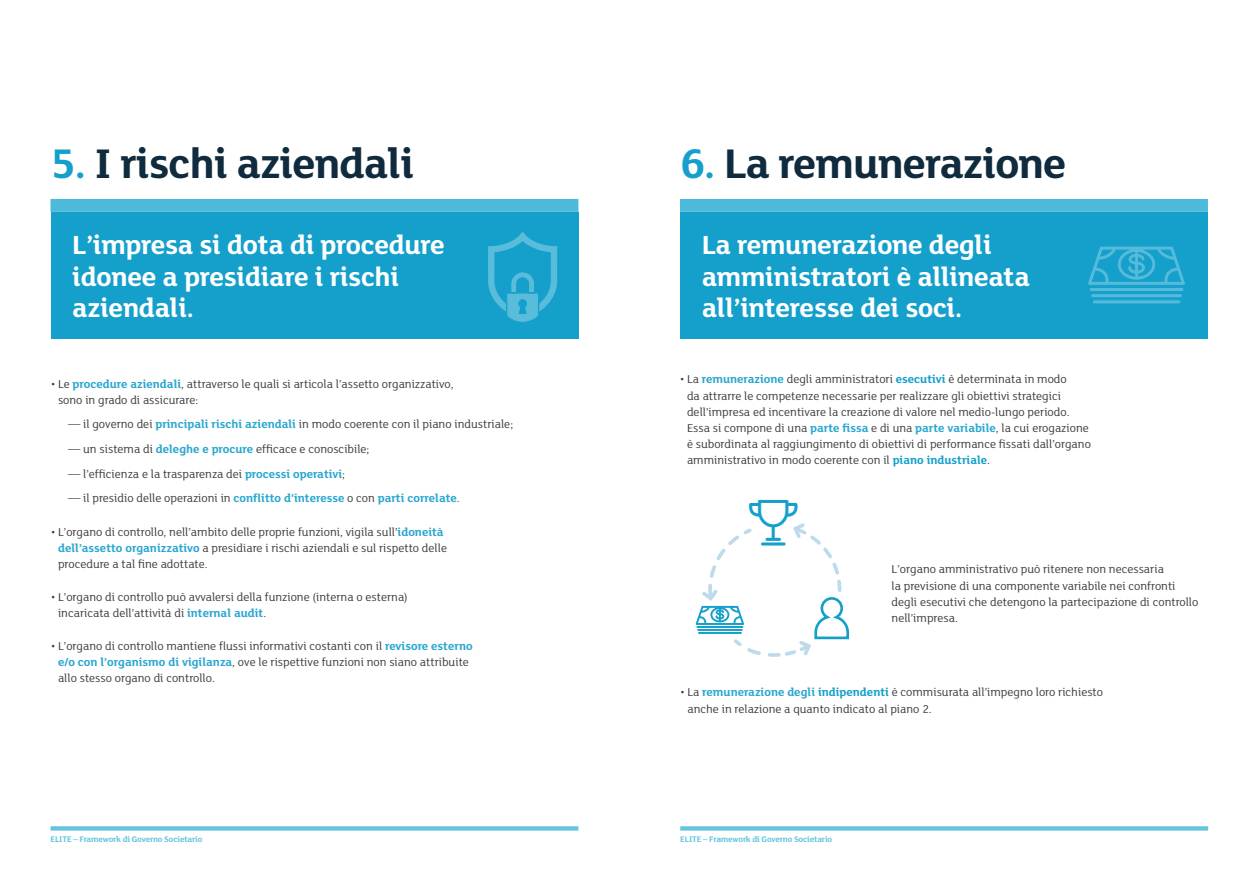
<style>
.page{position:relative;width:1259px;height:893px;background:#fff}
.page>*{position:absolute;margin:0;border:0;box-sizing:border-box;transform-origin:0 0}
.t1{font:700 45px "FS Lola";letter-spacing:-.02em;color:#0f2b3d}
.t2{font:700 28.5px/31.5px "FS Lola";letter-spacing:-.01em;color:#fff}
.t3{font:12.3px/16px "FS Lola";color:#3e3e3f}
.t4{font:700 12.3px "FS Lola";color:#2ba7d0}
.t5{font:700 8.85px "FS Lola";letter-spacing:-.02em;color:#66c4e1}
.s1{color:#15a0cc}
.s2{font-weight:700;color:#2ba7d0}
.s3{font-weight:400;color:#3e3e3f}
.s4{font-weight:700;color:#15a0cc}
</style>
<div class="page">
<div style="left:51px;top:212px;width:527px;height:126px;background:#15a0cc"></div>
<div style="left:680px;top:212px;width:528px;height:126px;background:#15a0cc"></div>
<svg style="left:1089px;top:287px;width:95px;height:5px"></svg>
<svg style="left:1090px;top:293px;width:92px;height:5px"></svg>
<svg style="left:1092px;top:300px;width:89px;height:4px"></svg>
<svg style="left:1088px;top:246px;width:97px;height:39px"></svg>
<div style="left:50px;top:826px;width:528px;height:5px;background:#66c4e1"></div>
<div style="left:680px;top:826px;width:528px;height:5px;background:#66c4e1"></div>
<div style="left:50px;top:199px;width:528px;height:13px;background:#4dbadc"></div>
<div style="left:680px;top:199px;width:528px;height:13px;background:#4dbadc"></div>
<svg style="left:488px;top:231px;width:69px;height:91px"></svg>
<svg style="left:695px;top:523px;width:155px;height:134px"></svg>
<h1 class="t1" style="left:50px;top:133px;width:365px"><span class="s1">5.</span> I rischi aziendali</h1>
<h1 class="t1" style="left:680px;top:133px;width:388px"><span class="s1">6.</span> La remunerazione</h1>
<h2 class="t2" style="left:72px;top:228px;width:374px">L’impresa si dota di procedure idonee a presidiare i rischi aziendali.</h2>
<h2 class="t2" style="left:702px;top:228px;width:329px">La remunerazione degli amministratori è allineata all’interesse dei soci.</h2>
<p class="t3" style="left:58px;top:375px;width:397px;text-indent:-7px">• Le <span class="s2">procedure aziendali</span>, attraverso le quali si articola l’assetto organizzativo, sono in grado di assicurare:</p>
<p class="t3" style="left:68px;top:416px;width:447px">— il governo dei <span class="s2">principali rischi aziendali</span> in modo coerente con il piano industriale;</p>
<p class="t3" style="left:68px;top:441px;width:303px">— un sistema di <span class="s2">deleghe e procure</span> efficace e conoscibile;</p>
<p class="t3" style="left:68px;top:465px;width:279px">— l’efficienza e la trasparenza dei <span class="s2">processi operativi</span>;</p>
<p class="t4" style="left:68px;top:490px;width:393px"><span class="s3">— il presidio delle operazioni in</span> conflitto d’interesse <span class="s3">o con</span> parti correlate<span class="s3">.</span></p>
<p class="t3" style="left:58px;top:523px;width:390px;text-indent:-7px">• L’organo di controllo, nell’ambito delle proprie funzioni, vigila sull’<span class="s2">idoneità dell’assetto organizzativo</span> a presidiare i rischi aziendali e sul rispetto delle procedure a tal fine adottate.</p>
<p class="t3" style="left:58px;top:588px;width:351px;text-indent:-7px">• L’organo di controllo può avvalersi della funzione (interna o esterna) incaricata dell’attività di <span class="s2">internal audit</span>.</p>
<p class="t3" style="left:58px;top:638px;width:416px;text-indent:-7px">• L’organo di controllo mantiene flussi informativi costanti con il <span class="s2">revisore esterno e/o con l’organismo di vigilanza</span>, ove le rispettive funzioni non siano attribuite allo stesso organo di controllo.</p>
<p class="t3" style="left:687px;top:371px;width:405px;text-indent:-7px">• La <span class="s2">remunerazione</span> degli amministratori <span class="s4">esecutivi</span> è determinata in modo<br>da attrarre le competenze necessarie per realizzare gli obiettivi strategici dell’impresa ed incentivare la creazione di valore nel medio-lungo periodo.<br>Essa si compone di una <span class="s2">parte fissa</span> e di una <span class="s2">parte variabile</span>, la cui erogazione è subordinata al raggiungimento di obiettivi di performance fissati dall’organo amministrativo in modo coerente con il <span class="s4">piano industriale</span>.</p>
<p class="t3" style="left:891px;top:561px;width:308px">L’organo amministrativo può ritenere non necessaria<br>la previsione di una componente variabile nei confronti degli esecutivi che detengono la partecipazione di controllo nell’impresa.</p>
<p class="t3" style="left:687px;top:684px;width:417px;text-indent:-7px">• La <span class="s2">remunerazione degli</span> <span class="s4">indipendenti</span> è commisurata all’impegno loro richiesto anche in relazione a quanto indicato al piano 2.</p>
<p class="t5" style="left:50px;top:833px;width:153px">ELITE – Framework di Governo Societario</p>
<p class="t5" style="left:680px;top:833px;width:153px">ELITE – Framework di Governo Societario</p>
</div>
